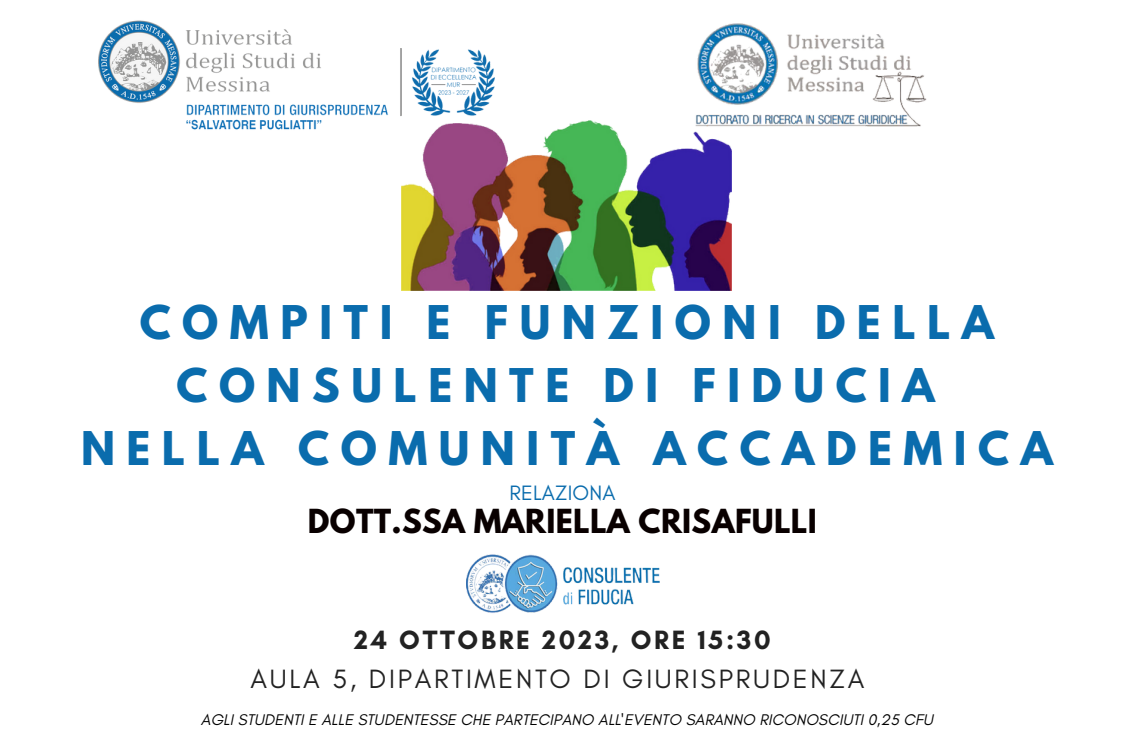
<style>
.page{position:relative;width:1125px;height:750px;background:#fff}
.page>*{position:absolute;margin:0;border:0;box-sizing:border-box;transform-origin:0 0}
.t1{font:700 41.12px/63.2px "League Spartan";letter-spacing:.28em;color:#0a6cad;text-align:center}
.t2{font:700 29.38px "League Spartan";letter-spacing:.01em;color:#090000}
.t3{font:27px "Glacial Indifference";letter-spacing:.1em;color:#222}
.t4{font:700 27px "Glacial Indifference";letter-spacing:.1em;color:#222}
.t5{font:21.25px "Glacial Indifference";letter-spacing:.01em;color:#0a6cad}
.t6{font:italic 15.75px "Glacial Indifference";letter-spacing:.01em;color:#000}
</style>
<div class="page">
<img style="left:696px;top:23px;width:231px;height:104px">
<img style="left:99px;top:20px;width:395px;height:110px">
<img style="left:466px;top:554px;width:193px;height:59px">
<img style="left:402px;top:121px;width:330px;height:169px">
<p class="t1" style="left:140px;top:296px;width:856px">COMPITI E FUNZIONI DELLA<br>CONSULENTE DI FIDUCIA</p>
<p class="t1" style="left:81px;top:422px;width:973px">NELLA COMUNITÀ ACCADEMICA</p>
<p class="t5" style="left:509px;top:480px;width:108px">RELAZIONA</p>
<p class="t2" style="left:308px;top:507px;width:510px">DOTT.SSA MARIELLA CRISAFULLI</p>
<p class="t4" style="left:354px;top:623px;width:418px">24 OTTOBRE 2023, ORE 15:30</p>
<p class="t3" style="left:251px;top:662px;width:615px">AULA 5, DIPARTIMENTO DI GIURISPRUDENZA</p>
<p class="t6" style="left:201px;top:710px;width:734px">AGLI STUDENTI E ALLE STUDENTESSE CHE PARTECIPANO ALL'EVENTO SARANNO RICONOSCIUTI 0,25 CFU</p>
</div>
